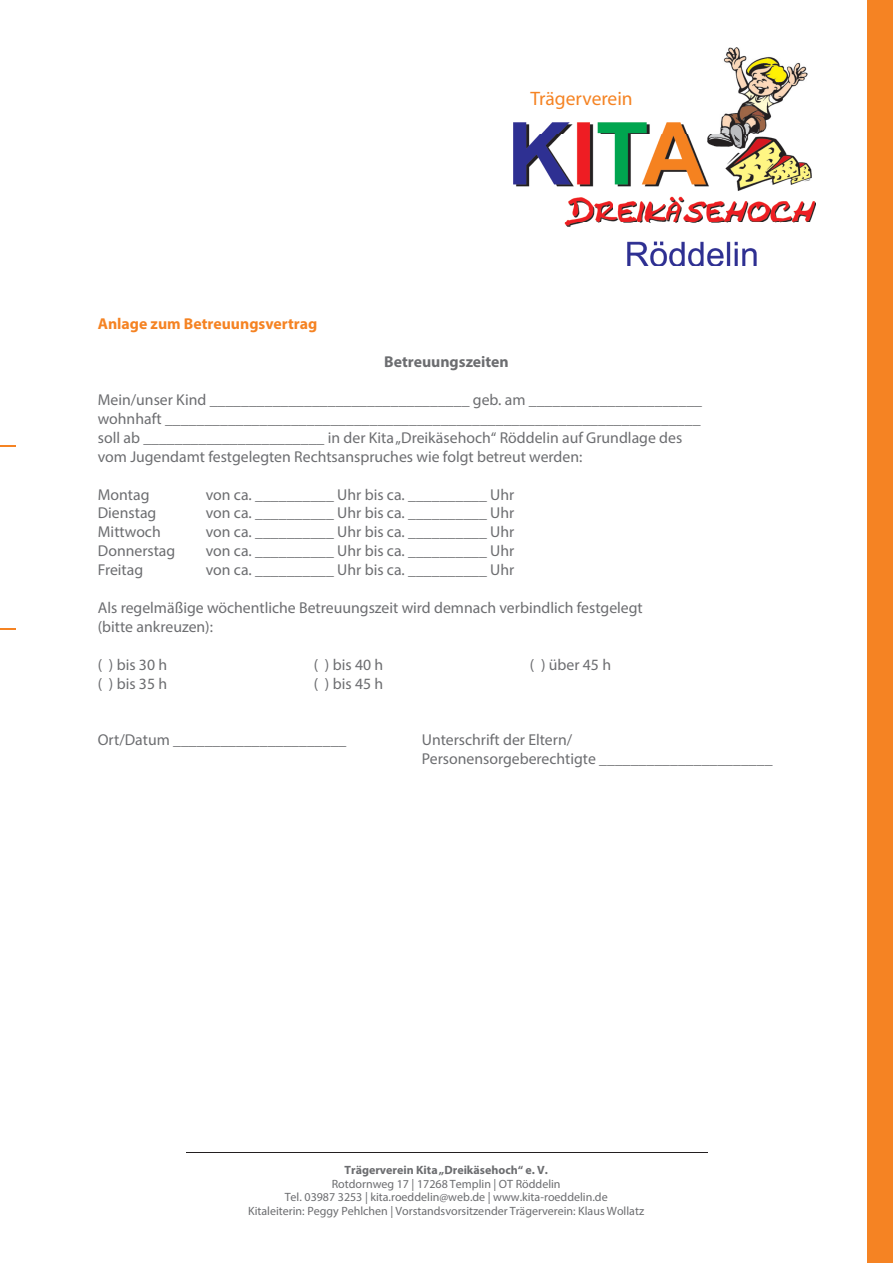
<style>
.page{position:relative;width:893px;height:1263px;background:#fff}
.page>*{position:absolute;margin:0;border:0;box-sizing:border-box;transform-origin:0 0}
.t1{font:19.5px "Myriad Pro";color:#f58323}
.t2{font:15.75px/18.9px "Myriad Pro";color:#6c6d70}
.t3{font:700 15.75px "Myriad Pro";color:#f58323}
.t4{font:700 15.75px "Myriad Pro";color:#6c6d70}
.t5{font:12px/13.5px "Myriad Pro";color:#6c6d70;text-align:center}
.t6{font:700 12px "Myriad Pro";color:#6c6d70}
</style>
<div class="page">
<svg style="left:0;top:445px;width:15px;height:1px"></svg>
<svg style="left:0;top:628px;width:15px;height:1px"></svg>
<hr style="left:185px;top:1153px;width:522px;height:1px;background:#231f20">
<img style="left:513px;top:48px;width:303px;height:218px">
<div style="left:867px;top:0;width:26px;height:1263px;background:#f58323"></div>
<p class="t3" style="left:98px;top:314px;width:221px">Anlage zum Betreuungsvertrag</p>
<p class="t1" style="left:530px;top:86px;width:104px">Trägerverein</p>
<p class="t4" style="left:384px;top:352px;width:126px">Betreuungszeiten</p>
<p class="t2" style="left:98px;top:390px;width:606px">Mein/unser Kind _________________________________ geb. am ______________________ wohnhaft ____________________________________________________________________ soll ab _______________________ in der Kita „Dreikäsehoch“ Röddelin auf Grundlage des vom Jugendamt festgelegten Rechtsanspruches wie folgt betreut werden:</p>
<p class="t2" style="left:98px;top:484px;width:53px">Montag</p>
<p class="t2" style="left:206px;top:484px;width:310px">von ca. __________ Uhr bis ca. __________ Uhr</p>
<p class="t2" style="left:98px;top:503px;width:60px">Dienstag</p>
<p class="t2" style="left:206px;top:503px;width:310px">von ca. __________ Uhr bis ca. __________ Uhr</p>
<p class="t2" style="left:98px;top:522px;width:64px">Mittwoch</p>
<p class="t2" style="left:206px;top:522px;width:310px">von ca. __________ Uhr bis ca. __________ Uhr</p>
<p class="t2" style="left:98px;top:541px;width:79px">Donnerstag</p>
<p class="t2" style="left:206px;top:541px;width:310px">von ca. __________ Uhr bis ca. __________ Uhr</p>
<p class="t2" style="left:98px;top:560px;width:47px">Freitag</p>
<p class="t2" style="left:206px;top:560px;width:310px">von ca. __________ Uhr bis ca. __________ Uhr</p>
<p class="t2" style="left:98px;top:598px;width:546px">Als regelmäßige wöchentliche Betreuungszeit wird demnach verbindlich festgelegt (bitte ankreuzen):</p>
<p class="t2" style="left:98px;top:655px;width:71px">( ) bis 30 h</p>
<p class="t2" style="left:314px;top:655px;width:71px">( ) bis 40 h</p>
<p class="t2" style="left:530px;top:655px;width:83px">( ) über 45 h</p>
<p class="t2" style="left:98px;top:673px;width:71px">( ) bis 35 h</p>
<p class="t2" style="left:314px;top:673px;width:71px">( ) bis 45 h</p>
<p class="t2" style="left:98px;top:730px;width:250px">Ort/Datum ______________________</p>
<p class="t2" style="left:422px;top:730px;width:352px">Unterschrift der Eltern/<br>Personensorgeberechtigte ______________________</p>
<p class="t6" style="left:345px;top:1162px;width:205px">Trägerverein Kita „Dreikäsehoch“ e. V.</p>
<p class="t5" style="left:248px;top:1177px;width:397px">Rotdornweg 17 | 17268 Templin | OT Röddelin<br>Tel. 03987 3253 | kita.roeddelin@web.de | www.kita-roeddelin.de<br>Kitaleiterin: Peggy Pehlchen | Vorstandsvorsitzender Trägerverein: Klaus Wollatz</p>
</div>
